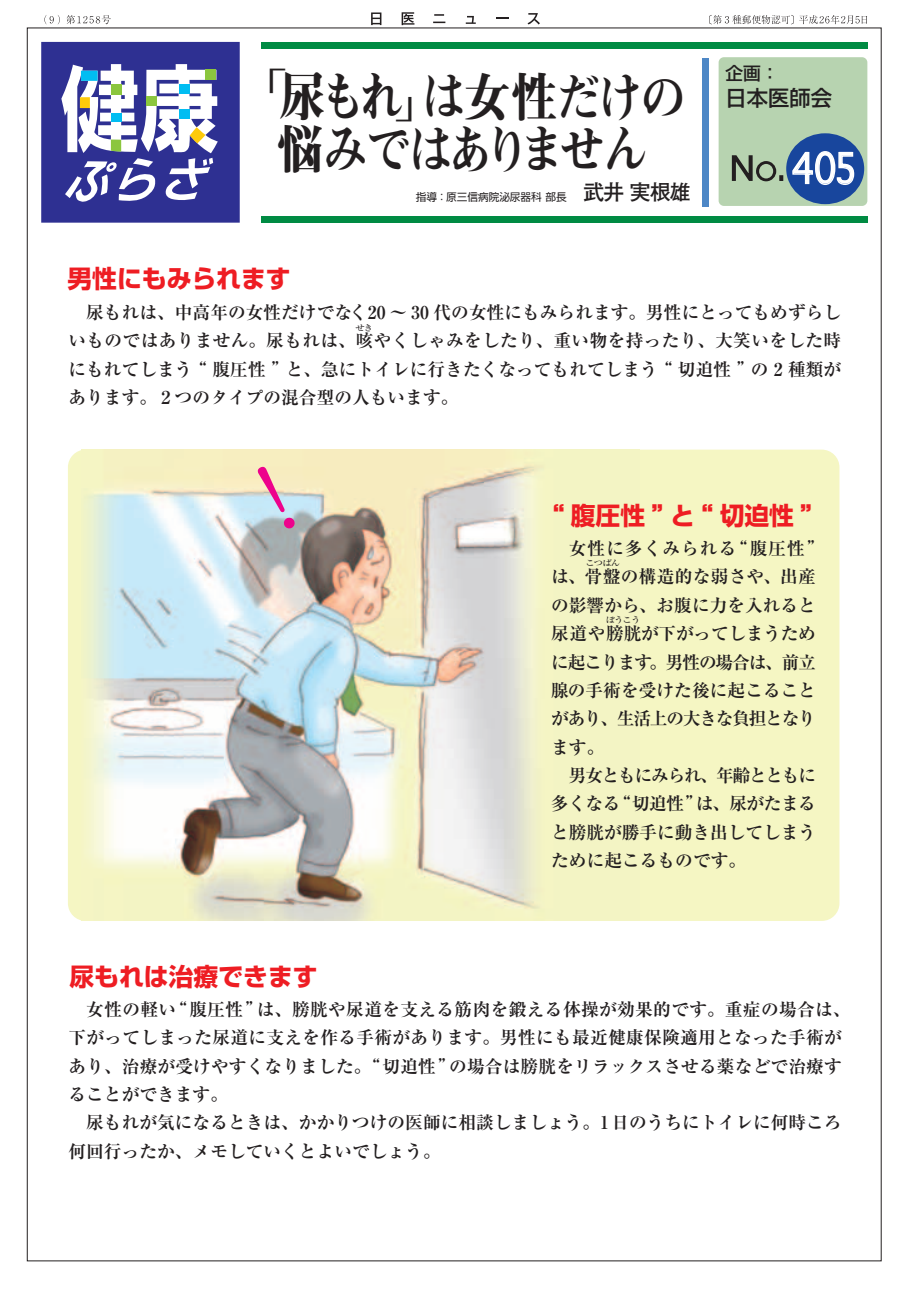
<style>
.page{position:relative;width:911px;height:1290px;background:#fff}
.page>*{position:absolute;margin:0;border:0;box-sizing:border-box;transform-origin:0 0}
.t1{font:52.88px/52.5px "Midashi Min Pro MA31";letter-spacing:-.11em;color:#231f20;scale:.88 1}
.t2{font:40.62px "Geneva CY";color:#fff;scale:.85 1}
.t3{font:26.25px "Midashi Min Pro MA31";color:#231f20;scale:1.78 1}
.t4{font:700 24.75px "Shin Go Pro";color:#ee1d23}
.t5{font:500 21.25px "Shin Go Pro";color:#231f20}
.t6{font:700 17.75px/28.4px "Ryumin Pro";color:#231f20;text-align:justify}
.t7{font:500 17.75px "Shin Go Pro";color:#231f20}
.t8{font:10.62px "Shin Go Pro";color:#231f20}
.t9{font:500 8.5px "Ryumin Pro";letter-spacing:-.1em;color:#231f20;scale:1.11 1}
.s1{font-size:26.25px}
.s2{font-family:"Futo Go B101 Pro";font-weight:700;font-size:21.25px}
</style>
<div class="page">
<div style="left:68px;top:450px;width:771px;height:471px;background:#f5f6c3;border-radius:18px"></div>
<img style="left:88px;top:465px;width:450px;height:456px">
<div style="left:261px;top:42px;width:606px;height:6px;background:#008b43"></div>
<div style="left:261px;top:216px;width:606px;height:7px;background:#008b43"></div>
<div style="left:702px;top:58px;width:6px;height:149px;background:#4d87c6"></div>
<svg style="left:41px;top:42px;width:199px;height:181px"></svg>
<div style="left:718px;top:57px;width:149px;height:149px;background:#b7d3b0;border-radius:5px"></div>
<div style="left:786px;top:133px;width:78px;height:71px;background:#18469d;border-radius:50%"></div>
<svg style="left:731px;top:155px;width:52px;height:27px"></svg>
<svg style="left:791px;top:150px;width:64px;height:35px"></svg>
<svg style="left:371px;top:12px;width:10px;height:13px"></svg>
<svg style="left:401px;top:12px;width:13px;height:13px"></svg>
<svg style="left:433px;top:22px;width:12px;height:1px"></svg>
<svg style="left:434px;top:14px;width:10px;height:2px"></svg>
<svg style="left:466px;top:16px;width:10px;height:8px"></svg>
<svg style="left:496px;top:18px;width:12px;height:1px"></svg>
<svg style="left:527px;top:13px;width:13px;height:12px"></svg>
<svg style="left:44px;top:15px;width:16px;height:9px"></svg>
<svg style="left:67px;top:15px;width:44px;height:9px"></svg>
<svg style="left:709px;top:15px;width:84px;height:9px"></svg>
<svg style="left:799px;top:15px;width:68px;height:9px"></svg>
<svg style="left:255px;top:465px;width:41px;height:65px"></svg>
<h3 class="t3" style="left:241px;top:61px;width:28px">「</h3>
<h1 class="t1" style="left:277px;top:66px;width:467px">尿もれ<span class="s1">」</span>は女性だけの悩みではありません</h1>
<h3 class="t4" style="left:67px;top:259px;width:225px">男性にもみられます</h3>
<p class="t8" style="left:416px;top:188px;width:277px">指導 ：原三信病院泌尿器科 部長 <span class="s2">武井 実根雄</span></p>
<p class="t7" style="left:725px;top:58px;width:55px">企画：</p>
<p class="t5" style="left:725px;top:80px;width:108px">日本医師会</p>
<h2 class="t2" style="left:791px;top:143px;width:79px">405</h2>
<p class="t6" style="left:69px;top:297px;width:774px">　尿もれは、中高年の女性だけでなく20 ～ 30 代の女性にもみられます。男性にとってもめずらしいものではありません。尿もれは、咳やくしゃみをしたり、重い物を持ったり、大笑いをした時にもれてしまう“ 腹圧性 ”と、急にトイレに行きたくなってもれてしまう“ 切迫性 ”の 2 種類があります。２つのタイプの混合型の人もいます。</p>
<p class="t9" style="left:355px;top:321px;width:18px">せき</p>
<h3 class="t4" style="left:69px;top:957px;width:250px">尿もれは治療できます</h3>
<h3 class="t4" style="left:540px;top:496px;width:287px">“ 腹圧性 ”と“ 切迫性 ”</h3>
<p class="t9" style="left:585px;top:556px;width:33px">こつばん</p>
<p class="t6" style="left:551px;top:533px;width:275px;text-align:left">　女性に多くみられる“腹圧性”は、骨盤の構造的な弱さや、出産の影響から、お腹に力を入れると尿道や膀胱が下がってしまうために起こります。男性の場合は、前立腺の手術を受けた後に起こることがあり、生活上の大きな負担となります。</p>
<p class="t6" style="left:551px;top:760px;width:266px;text-indent:18px">男女ともにみられ、年齢とともに多くなる“切迫性”は、尿がたまると膀胱が勝手に動き出してしまうために起こるものです。</p>
<p class="t9" style="left:606px;top:613px;width:33px">ぼうこう</p>
<p class="t6" style="left:69px;top:994px;width:783px;text-align:left">　女性の軽い“腹圧性”は、膀胱や尿道を支える筋肉を鍛える体操が効果的です。重症の場合は、下がってしまった尿道に支えを作る手術があります。男性にも最近健康保険適用となった手術があり、治療が受けやすくなりました。“切迫性”の場合は膀胱をリラックスさせる薬などで治療することができます。<br>　尿もれが気になるときは、かかりつけの医師に相談しましょう。1日のうちにトイレに何時ころ何回行ったか、メモしていくとよいでしょう。</p>
</div>
